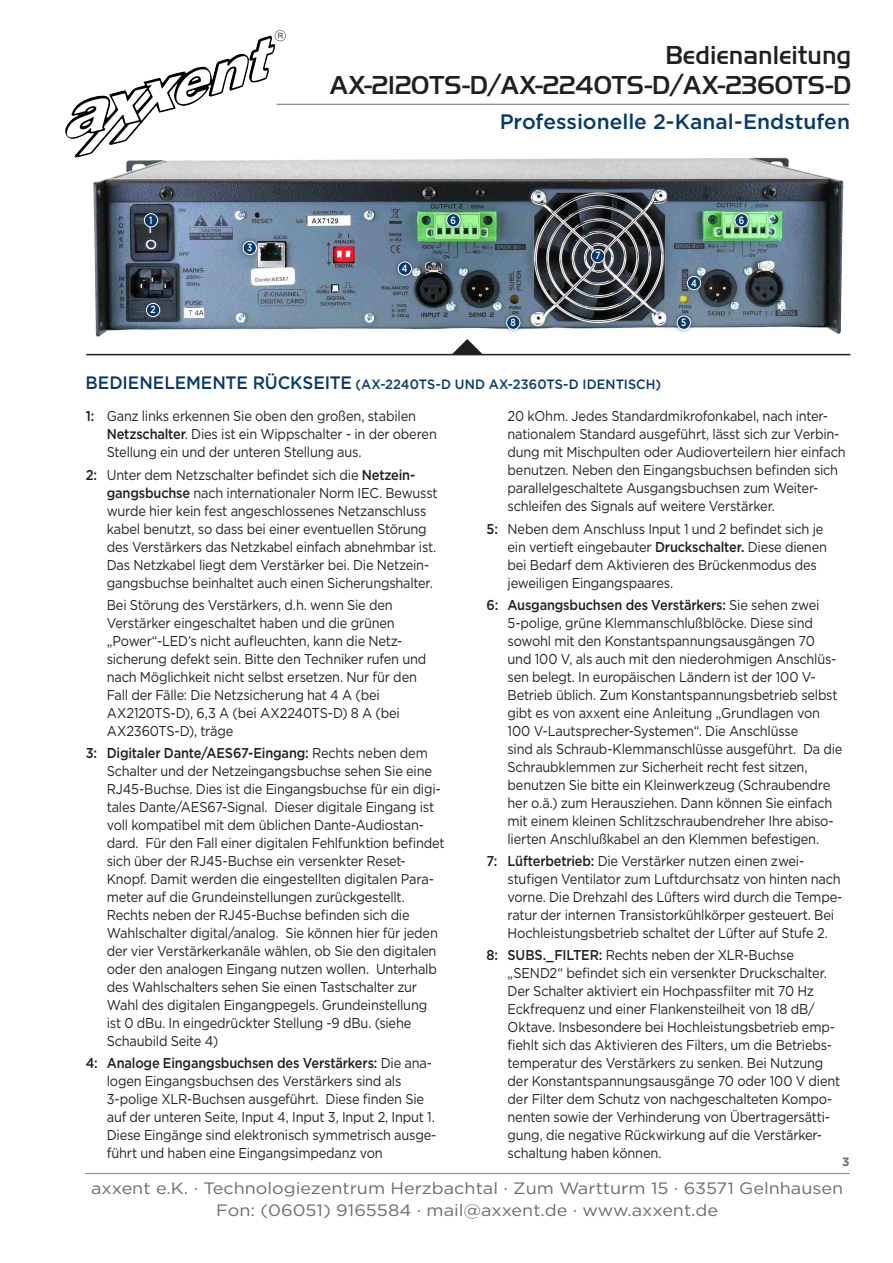
<style>
.page{position:relative;width:893px;height:1263px;background:#fff}
.page>*{position:absolute;margin:0;border:0;box-sizing:border-box;transform-origin:0 0}
.t1{font:500 27px/30px "Handel Got D";color:#231f20;text-align:right;scale:.95 1}
.t2{font:500 21px "Gotham";color:#08396b}
.t3{font:16.5px/22.5px "Gotham";color:#6c6d70;text-align:center;scale:1.09 1}
.t4{font:300 15.15px "Gotham";color:#231f20}
.t5{font:14.25px/18px "Gotham";letter-spacing:-.015em;color:#231f20;scale:.9 1}
.t6{font:500 13.5px "Gotham";letter-spacing:.005em;color:#08396b;scale:.95 1}
.t7{font:700 12px "Gotham";color:#6c6d70}
.t8{font:500 10.5px "Gotham";color:#fff;scale:.8 1}
.s1{font-size:18px}
.s2{font-weight:500}
</style>
<div class="page">
<img style="left:93px;top:157px;width:751px;height:180px">
<hr style="left:86px;top:354px;width:764px;height:1px;background:#231f20">
<svg style="left:452px;top:339px;width:30px;height:15px"></svg>
<div style="left:139px;top:208px;width:24px;height:25px;background:#231f20;opacity:.55"></div>
<div style="left:144px;top:214px;width:14px;height:13px;background:#08396b;border-radius:50%"></div>
<div style="left:144px;top:213px;width:14px;height:14px;border:1px solid #fff;border-radius:50%"></div>
<div style="left:141px;top:298px;width:24px;height:24px;background:#231f20;opacity:.55"></div>
<div style="left:146px;top:303px;width:14px;height:14px;background:#08396b;border-radius:50%"></div>
<div style="left:146px;top:303px;width:14px;height:14px;border:1px solid #fff;border-radius:50%"></div>
<div style="left:238px;top:235px;width:24px;height:25px;background:#231f20;opacity:.55"></div>
<div style="left:243px;top:241px;width:13px;height:14px;background:#08396b;border-radius:50%"></div>
<div style="left:243px;top:241px;width:14px;height:14px;border:1px solid #fff;border-radius:50%"></div>
<div style="left:393px;top:256px;width:24px;height:25px;background:#231f20;opacity:.55"></div>
<div style="left:398px;top:262px;width:13px;height:13px;background:#08396b;border-radius:50%"></div>
<div style="left:398px;top:262px;width:14px;height:13px;border:1px solid #fff;border-radius:50%"></div>
<div style="left:682px;top:271px;width:24px;height:24px;background:#231f20;opacity:.55"></div>
<div style="left:687px;top:276px;width:14px;height:14px;background:#08396b;border-radius:50%"></div>
<div style="left:687px;top:276px;width:14px;height:14px;border:1px solid #fff;border-radius:50%"></div>
<div style="left:501px;top:310px;width:24px;height:25px;background:#231f20;opacity:.55"></div>
<div style="left:507px;top:316px;width:13px;height:13px;background:#08396b;border-radius:50%"></div>
<div style="left:506px;top:316px;width:14px;height:13px;border:1px solid #fff;border-radius:50%"></div>
<div style="left:672px;top:310px;width:24px;height:25px;background:#231f20;opacity:.55"></div>
<div style="left:677px;top:316px;width:13px;height:13px;background:#08396b;border-radius:50%"></div>
<div style="left:677px;top:316px;width:14px;height:13px;border:1px solid #fff;border-radius:50%"></div>
<div style="left:441px;top:208px;width:24px;height:25px;background:#231f20;opacity:.55"></div>
<div style="left:447px;top:214px;width:13px;height:13px;background:#08396b;border-radius:50%"></div>
<div style="left:446px;top:213px;width:14px;height:14px;border:1px solid #fff;border-radius:50%"></div>
<div style="left:729px;top:208px;width:25px;height:25px;background:#231f20;opacity:.55"></div>
<div style="left:735px;top:214px;width:13px;height:13px;background:#08396b;border-radius:50%"></div>
<div style="left:735px;top:213px;width:13px;height:14px;border:1px solid #fff;border-radius:50%"></div>
<div style="left:586px;top:244px;width:24px;height:24px;background:#231f20;opacity:.55"></div>
<div style="left:591px;top:249px;width:13px;height:14px;background:#08396b;border-radius:50%"></div>
<div style="left:591px;top:249px;width:14px;height:14px;border:1px solid #fff;border-radius:50%"></div>
<hr style="left:85px;top:1173px;width:765px;height:1px;background:#808285">
<hr style="left:277px;top:104px;width:572px;height:1px;background:#6c6d70">
<img style="left:65px;top:36px;width:210px;height:122px">
<p class="t8" style="left:149px;top:213px;width:6px">1</p>
<p class="t8" style="left:151px;top:303px;width:8px">2</p>
<p class="t4" style="left:274px;top:27px;width:14px">®</p>
<p class="t8" style="left:247px;top:241px;width:8px">3</p>
<h1 class="t1" style="left:330px;top:40px;width:550px">Bedienanleitung<br>AX-2120TS-D/AX-2240TS-D/AX-2360TS-D</h1>
<h2 class="t2" style="left:500px;top:108px;width:352px">Professionelle 2-Kanal-Endstufen</h2>
<p class="t8" style="left:402px;top:261px;width:9px">4</p>
<p class="t8" style="left:451px;top:213px;width:8px">6</p>
<p class="t8" style="left:739px;top:213px;width:8px">6</p>
<p class="t8" style="left:595px;top:249px;width:8px">7</p>
<p class="t8" style="left:691px;top:276px;width:9px">4</p>
<p class="t8" style="left:511px;top:316px;width:8px">8</p>
<p class="t8" style="left:681px;top:316px;width:8px">5</p>
<p class="t6" style="left:85px;top:376px;width:607px"><span class="s1">BEDIENELEMENTE RÜCKSEITE</span> (AX-2240TS-D UND AX-2360TS-D IDENTISCH)</p>
<p class="t5" style="left:107px;top:407px;width:368px;text-indent:-21px"><span class="s2">1:</span> Ganz links erkennen Sie oben den großen, stabilen<br><span class="s2">Netzschalter</span>. Dies ist ein Wippschalter - in der oberen<br>Stellung ein und der unteren Stellung aus.</p>
<p class="t5" style="left:107px;top:465px;width:369px;text-indent:-21px"><span class="s2">2:</span> Unter dem Netzschalter befindet sich die <span class="s2">Netzein&shy;gangsbuchse</span> nach internationaler Norm IEC. Bewusst wurde hier kein fest angeschlossenes Netzanschluss kabel benutzt, so dass bei einer eventuellen Störung des Verstärkers das Netzkabel einfach abnehmbar ist.<br>Das Netzkabel liegt dem Verstärker bei. Die Netzein&shy;gangsbuchse beinhaltet auch einen Sicherungshalter.</p>
<p class="t5" style="left:107px;top:595px;width:357px">Bei Störung des Verstärkers, d.h. wenn Sie den Verstärker eingeschaltet haben und die grünen „Power“-LED’s nicht aufleuchten, kann die Netz&shy;sicherung defekt sein. Bitte den Techniker rufen und nach Möglichkeit nicht selbst ersetzen. Nur für den Fall der Fälle: Die Netzsicherung hat 4 A (bei AX2120TS-D), 6,3 A (bei AX2240TS-D) 8 A (bei AX2360TS-D), träge</p>
<p class="t5" style="left:107px;top:744px;width:377px;text-indent:-21px"><span class="s2">3: Digitaler Dante/AES67-Eingang:</span> Rechts neben dem Schalter und der Netzeingangsbuchse sehen Sie eine RJ45-Buchse. Dies ist die Eingangsbuchse für ein digi&shy;tales Dante/AES67-Signal. Dieser digitale Eingang ist voll kompatibel mit dem üblichen Dante-Audiostan&shy;dard. Für den Fall einer digitalen Fehlfunktion befindet sich über der RJ45-Buchse ein versenkter Reset-Knopf. Damit werden die eingestellten digitalen Para&shy;meter auf die Grundeinstellungen zurückgestellt.<br>Rechts neben der RJ45-Buchse befinden sich die Wahlschalter digital/analog. Sie können hier für jeden der vier Verstärkerkanäle wählen, ob Sie den digitalen oder den analogen Eingang nutzen wollen. Unterhalb des Wahlschalters sehen Sie einen Tastschalter zur Wahl des digitalen Eingangpegels. Grundeinstellung ist 0 dBu. In eingedrückter Stellung -9 dBu. (siehe Schaubild Seite 4)</p>
<p class="t5" style="left:107px;top:1054px;width:368px;text-indent:-21px"><span class="s2">4: Analoge Eingangsbuchsen des Verstärkers:</span> Die ana&shy;logen Eingangsbuchsen des Verstärkers sind als 3-polige XLR-Buchsen ausgeführt. Diese finden Sie auf der unteren Seite, Input 4, Input 3, Input 2, Input 1.<br>Diese Eingänge sind elektronisch symmetrisch ausge&shy;führt und haben eine Eingangsimpedanz von</p>
<p class="t5" style="left:508px;top:407px;width:377px">20 kOhm. Jedes Standardmikrofonkabel, nach inter&shy;nationalem Standard ausgeführt, lässt sich zur Verbin&shy;dung mit Mischpulten oder Audioverteilern hier einfach benutzen. Neben den Eingangsbuchsen befinden sich parallelgeschaltete Ausgangsbuchsen zum Weiter&shy;schleifen des Signals auf weitere Verstärker.</p>
<p class="t5" style="left:508px;top:519px;width:356px;text-indent:-21px"><span class="s2">5:</span> Neben dem Anschluss Input 1 und 2 befindet sich je ein vertieft eingebauter <span class="s2">Druckschalter.</span> Diese dienen bei Bedarf dem Aktivieren des Brückenmodus des jeweiligen Eingangspaares.</p>
<p class="t5" style="left:508px;top:595px;width:374px;text-indent:-21px"><span class="s2">6: Ausgangsbuchsen des Verstärkers:</span> Sie sehen zwei 5-polige, grüne Klemmanschlußblöcke. Diese sind sowohl mit den Konstantspannungsausgängen 70<br>und 100 V, als auch mit den niederohmigen Anschlüs&shy;sen belegt. In europäischen Ländern ist der 100 V-Betrieb üblich. Zum Konstantspannungsbetrieb selbst gibt es von axxent eine Anleitung „Grundlagen von 100 V-Lautsprecher-Systemen“. Die Anschlüsse<br>sind als Schraub-Klemmanschlüsse ausgeführt. Da die Schraubklemmen zur Sicherheit recht fest sitzen, benutzen Sie bitte ein Kleinwerkzeug (Schraubendre her o.ä.) zum Herausziehen. Dann können Sie einfach mit einem kleinen Schlitzschraubendreher Ihre abiso&shy;lierten Anschlußkabel an den Klemmen befestigen.</p>
<p class="t5" style="left:508px;top:852px;width:374px;text-indent:-21px"><span class="s2">7: Lüfterbetrieb:</span> Die Verstärker nutzen einen zwei&shy;stufigen Ventilator zum Luftdurchsatz von hinten nach vorne. Die Drehzahl des Lüfters wird durch die Tempe&shy;ratur der internen Transistorkühlkörper gesteuert. Bei Hochleistungsbetrieb schaltet der Lüfter auf Stufe 2.</p>
<p class="t5" style="left:508px;top:946px;width:371px;text-indent:-21px"><span class="s2">8: SUBS._FILTER:</span> Rechts neben der XLR-Buchse „SEND2“ befindet sich ein versenkter Druckschalter.<br>Der Schalter aktiviert ein Hochpassfilter mit 70 Hz Eckfrequenz und einer Flankensteilheit von 18 dB/ Oktave. Insbesondere bei Hochleistungsbetrieb emp&shy;fiehlt sich das Aktivieren des Filters, um die Betriebs&shy;temperatur des Verstärkers zu senken. Bei Nutzung der Konstantspannungsausgänge 70 oder 100 V dient der Filter dem Schutz von nachgeschalteten Kompo&shy;nenten sowie der Verhinderung von Übertragersätti&shy;gung, die negative Rückwirkung auf die Verstärker&shy;schaltung haben können.</p>
<p class="t7" style="left:842px;top:1154px;width:9px">3</p>
<p class="t3" style="left:91px;top:1176px;width:691px">axxent e.K. · Technologiezentrum Herzbachtal · Zum Wartturm 15 · 63571 Gelnhausen<br>Fon: (06051) 9165584 · mail@axxent.de · www.axxent.de</p>
</div>
